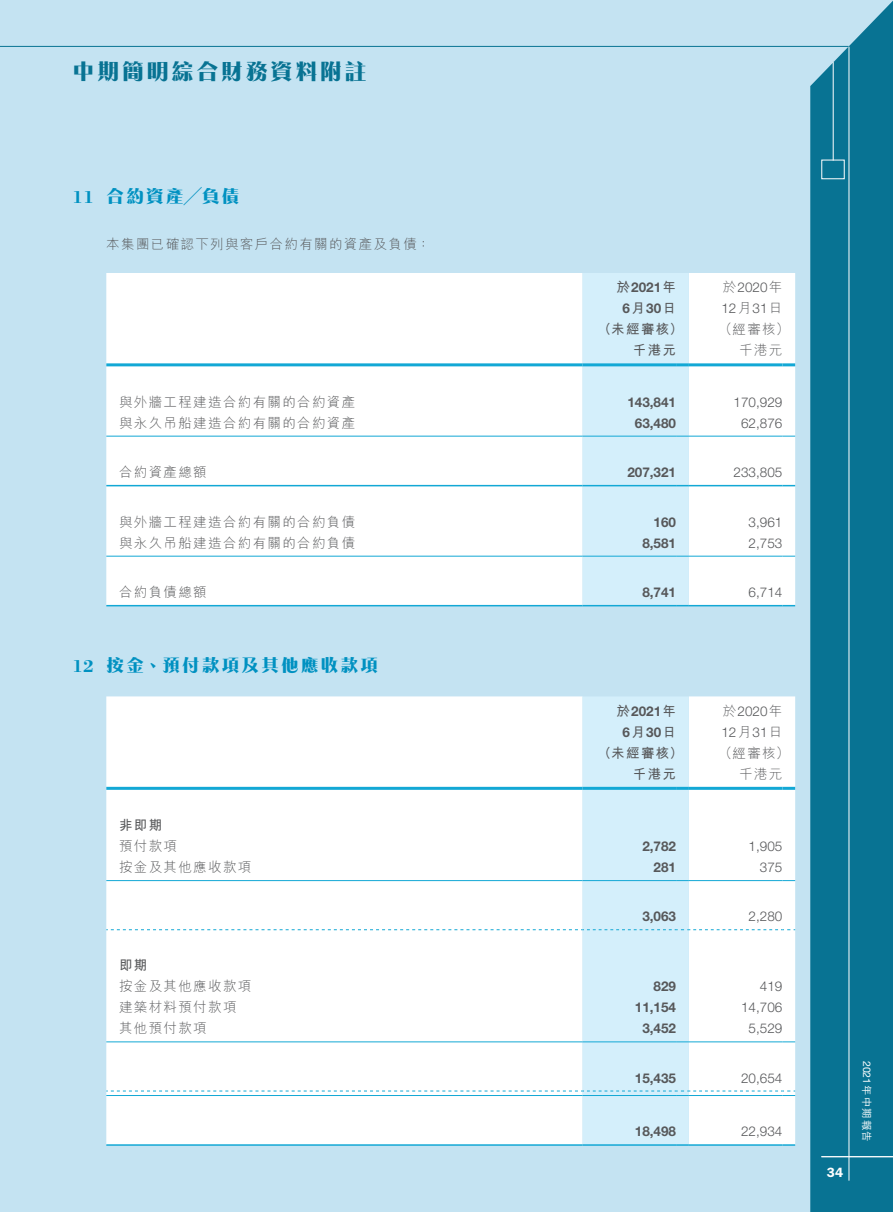
<style>
.page{position:relative;width:893px;height:1212px;background:#c4e3f2}
.page>*{position:absolute;margin:0;border:0;box-sizing:border-box;transform-origin:0 0}
.t1{font:800 22.5px "M Razor HK";letter-spacing:.1em;color:#087393}
.t2{font:800 18px "M Razor HK";letter-spacing:.1em;color:#0091c1}
.t3{font:700 18px "Bodoni Std";color:#0091c1}
.t4{font:300 13.5px/21px "M Hei HK";letter-spacing:.1em;color:#57585a}
.t5{font:300 13.5px/21px "Helvetica Neue LT Std";color:#57585a}
.t6{font:700 13.5px/21px "Helvetica Neue LT Std";color:#57585a;text-align:center}
.t7{font:700 13.5px "M Hei HK";letter-spacing:.1em;color:#57585a}
.t8{font:600 13.5px "ITC Franklin Gothic Std";color:#fff}
.t9{font:500 10.5px "M Hei HK";letter-spacing:.1em;color:#fff}
.s1{font-family:"M Hei HK"}
.s2{font-family:"Helvetica Neue LT Std";font-weight:400}
</style>
<div class="page">
<hr style="left:0;top:46px;width:849px;height:1px;background:#087393">
<div style="left:810px;top:1px;width:83px;height:1211px;background:#087393"></div>
<hr style="left:849px;top:47px;width:1px;height:1133px;background:#fff">
<hr style="left:833px;top:62px;width:1px;height:99px;background:#fff">
<hr style="left:821px;top:1156px;width:72px;height:1px;background:#fff">
<div style="left:106px;top:273px;width:689px;height:332px;background:#fff"></div>
<hr style="left:106px;top:556px;width:477px;height:1px;background:#13a8d5">
<hr style="left:689px;top:556px;width:93px;height:1px;background:#13a8d5">
<svg style="left:782px;top:556px;width:13px;height:1px"></svg>
<hr style="left:106px;top:436px;width:477px;height:1px;background:#13a8d5">
<hr style="left:689px;top:436px;width:93px;height:1px;background:#13a8d5">
<svg style="left:782px;top:436px;width:13px;height:1px"></svg>
<hr style="left:106px;top:605px;width:477px;height:1px;background:#13a8d5">
<hr style="left:689px;top:605px;width:93px;height:1px;background:#13a8d5">
<svg style="left:782px;top:605px;width:13px;height:1px"></svg>
<hr style="left:106px;top:363px;width:477px;height:3px;background:#13a8d5">
<hr style="left:689px;top:363px;width:93px;height:3px;background:#13a8d5">
<svg style="left:782px;top:363px;width:13px;height:3px"></svg>
<hr style="left:106px;top:485px;width:477px;height:1px;background:#13a8d5">
<div style="left:583px;top:273px;width:106px;height:333px;background:#d4effb"></div>
<hr style="left:689px;top:485px;width:93px;height:1px;background:#13a8d5">
<svg style="left:782px;top:485px;width:13px;height:1px"></svg>
<div style="left:106px;top:696px;width:689px;height:448px;background:#fff"></div>
<div style="left:583px;top:696px;width:106px;height:448px;background:#d4effb"></div>
<hr style="left:106px;top:880px;width:477px;height:1px;background:#13a8d5">
<hr style="left:583px;top:880px;width:93px;height:1px;background:#13a8d5">
<svg style="left:676px;top:880px;width:13px;height:1px"></svg>
<hr style="left:689px;top:880px;width:93px;height:1px;background:#13a8d5">
<svg style="left:782px;top:880px;width:13px;height:1px"></svg>
<hr style="left:106px;top:1041px;width:477px;height:1px;background:#13a8d5">
<hr style="left:583px;top:1041px;width:93px;height:1px;background:#13a8d5">
<svg style="left:676px;top:1041px;width:13px;height:1px"></svg>
<hr style="left:689px;top:1041px;width:93px;height:1px;background:#13a8d5">
<svg style="left:782px;top:1041px;width:13px;height:1px"></svg>
<hr style="left:106px;top:1144px;width:477px;height:2px;background:#13a8d5">
<hr style="left:583px;top:1144px;width:93px;height:2px;background:#13a8d5">
<svg style="left:676px;top:1144px;width:13px;height:2px"></svg>
<hr style="left:689px;top:1144px;width:93px;height:2px;background:#13a8d5">
<svg style="left:782px;top:1144px;width:13px;height:2px"></svg>
<hr style="left:106px;top:787px;width:477px;height:3px;background:#13a8d5">
<hr style="left:583px;top:787px;width:93px;height:3px;background:#13a8d5">
<svg style="left:676px;top:787px;width:13px;height:3px"></svg>
<hr style="left:689px;top:787px;width:93px;height:3px;background:#13a8d5">
<svg style="left:782px;top:787px;width:13px;height:3px"></svg>
<svg style="left:106px;top:929px;width:689px;height:1px"></svg>
<svg style="left:106px;top:1090px;width:689px;height:6px;background:#bfe7f3"></svg>
<h1 class="t1" style="left:72px;top:60px;width:296px">中期簡明綜合財務資料附註</h1>
<h2 class="t3" style="left:72px;top:186px;width:23px">11</h2>
<h2 class="t2" style="left:106px;top:188px;width:135px">合約資產╱負債</h2>
<p class="t4" style="left:106px;top:233px;width:326px">本集團已確認下列與客戶合約有關的資產及負債：</p>
<p class="t4" style="left:119px;top:391px;width:238px">與外牆工程建造合約有關的合約資產</p>
<p class="t4" style="left:119px;top:412px;width:238px">與永久吊船建造合約有關的合約資產</p>
<p class="t4" style="left:119px;top:461px;width:89px">合約資產總額</p>
<p class="t4" style="left:119px;top:511px;width:238px">與外牆工程建造合約有關的合約負債</p>
<p class="t4" style="left:119px;top:532px;width:238px">與永久吊船建造合約有關的合約負債</p>
<p class="t4" style="left:119px;top:581px;width:89px">合約負債總額</p>
<h2 class="t3" style="left:72px;top:654px;width:23px">12</h2>
<h2 class="t2" style="left:106px;top:656px;width:273px">按金、預付款項及其他應收款項</h2>
<p class="t7" style="left:119px;top:815px;width:45px">非即期</p>
<p class="t4" style="left:119px;top:835px;width:60px">預付款項</p>
<p class="t4" style="left:119px;top:856px;width:134px">按金及其他應收款項</p>
<p class="t7" style="left:119px;top:956px;width:30px">即期</p>
<p class="t4" style="left:119px;top:976px;width:134px">按金及其他應收款項</p>
<p class="t4" style="left:119px;top:997px;width:119px">建築材料預付款項</p>
<p class="t4" style="left:119px;top:1018px;width:89px">其他預付款項</p>
<p class="t6" style="left:616px;top:277px;width:61px"><span class="s1">於</span>2021<span class="s1">年<br></span>6<span class="s1">月</span>30<span class="s1">日</span></p>
<p class="t7" style="left:598px;top:319px;width:87px">（未經審核(</p>
<p class="t7" style="left:633px;top:340px;width:45px">千港元</p>
<p class="t5" style="left:721px;top:277px;width:63px"><span class="s1">於</span>2020<span class="s1">年<br></span>12<span class="s1">月</span>31<span class="s1">日</span></p>
<p class="t4" style="left:739px;top:319px;width:51px;text-indent:-20px">（經審核(千港元</p>
<p class="t6" style="left:627px;top:391px;width:50px">143,841</p>
<p class="t5" style="left:734px;top:391px;width:50px">170,929</p>
<p class="t6" style="left:635px;top:412px;width:43px">63,480</p>
<p class="t5" style="left:741px;top:412px;width:43px">62,876</p>
<p class="t6" style="left:627px;top:461px;width:50px">207,321</p>
<p class="t5" style="left:734px;top:461px;width:50px">233,805</p>
<p class="t6" style="left:654px;top:511px;width:24px">160</p>
<p class="t5" style="left:749px;top:511px;width:35px">3,961</p>
<p class="t6" style="left:642px;top:532px;width:35px">8,581</p>
<p class="t5" style="left:749px;top:532px;width:35px">2,753</p>
<p class="t6" style="left:642px;top:581px;width:35px">8,741</p>
<p class="t5" style="left:749px;top:581px;width:35px">6,714</p>
<p class="t6" style="left:616px;top:700px;width:61px"><span class="s1">於</span>2021<span class="s1">年<br></span>6<span class="s1">月</span>30<span class="s1">日</span></p>
<p class="t7" style="left:598px;top:743px;width:87px">（未經審核(</p>
<p class="t7" style="left:633px;top:764px;width:45px">千港元</p>
<p class="t5" style="left:721px;top:700px;width:63px"><span class="s1">於</span>2020<span class="s1">年<br></span>12<span class="s1">月</span>31<span class="s1">日</span></p>
<p class="t4" style="left:739px;top:742px;width:51px;text-indent:-20px">（經審核(千港元</p>
<p class="t6" style="left:642px;top:835px;width:35px">2,782</p>
<p class="t5" style="left:749px;top:835px;width:35px">1,905</p>
<p class="t6" style="left:654px;top:856px;width:24px">281</p>
<p class="t5" style="left:760px;top:856px;width:24px">375</p>
<p class="t6" style="left:642px;top:906px;width:35px">3,063</p>
<p class="t5" style="left:749px;top:906px;width:35px">2,280</p>
<p class="t6" style="left:654px;top:976px;width:24px">829</p>
<p class="t5" style="left:760px;top:976px;width:24px">419</p>
<p class="t6" style="left:635px;top:997px;width:43px">11,154</p>
<p class="t5" style="left:741px;top:997px;width:43px">14,706</p>
<p class="t6" style="left:642px;top:1018px;width:35px">3,452</p>
<p class="t5" style="left:749px;top:1018px;width:35px">5,529</p>
<p class="t6" style="left:635px;top:1067px;width:43px">15,435</p>
<p class="t6" style="left:635px;top:1120px;width:43px">18,498</p>
<p class="t5" style="left:741px;top:1067px;width:43px">20,654</p>
<p class="t5" style="left:741px;top:1120px;width:43px">22,934</p>
<p class="t9" style="left:874px;top:1061px;width:83px;rotate:90deg"><span class="s2">2021</span>年中期報告</p>
<p class="t8" style="left:827px;top:1164px;width:18px">34</p>
</div>
